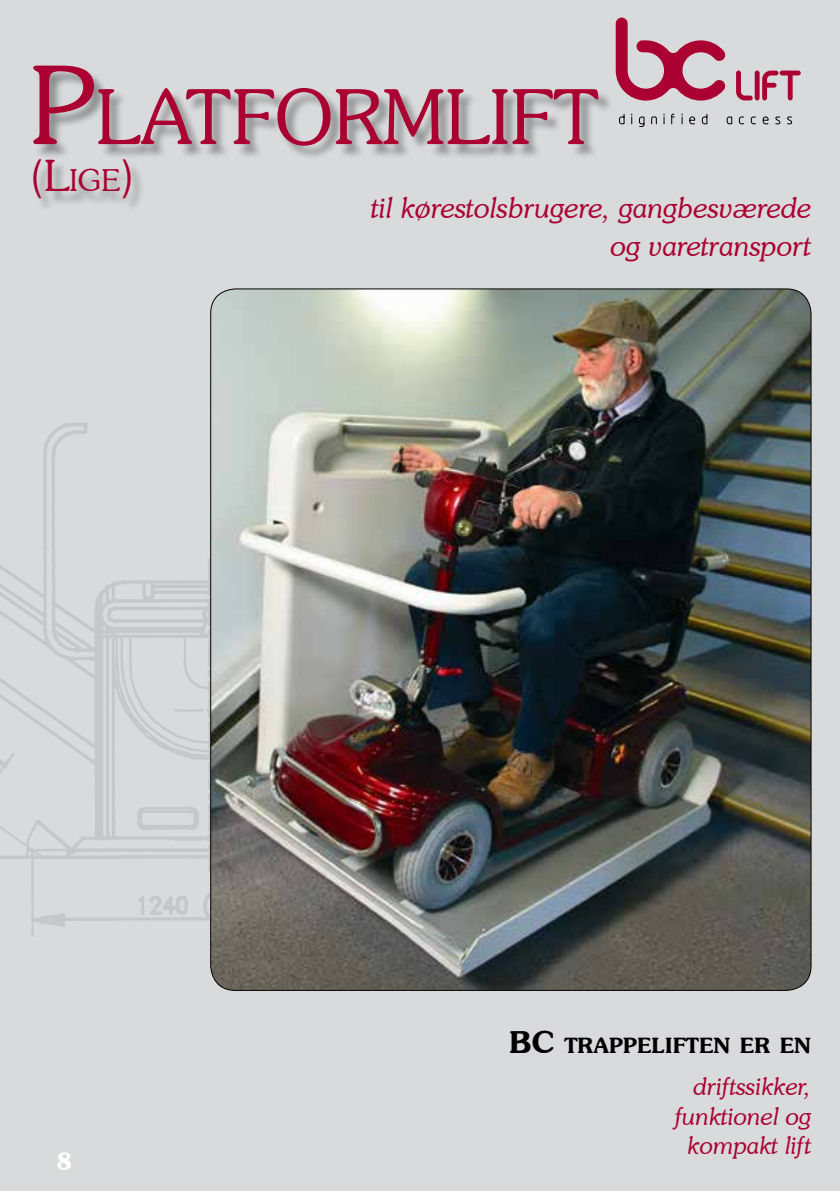
<style>
.page{position:relative;width:840px;height:1191px;background:#fff}
.page>*{position:absolute;margin:0;border:0;box-sizing:border-box;transform-origin:0 0}
.t1{font:300 76px "Souvenir IT Cby BT";color:#aa0132}
.t2{font:300 43.4px "Souvenir IT Cby BT";color:#aa0132}
.t3{font:italic 300 29px/37.6px "Souvenir IT Cby BT";color:#aa0132;text-align:right}
.t4{font:italic 300 24.6px/29.6px "Souvenir IT Cby BT";color:#aa0132;text-align:right}
.t5{font:600 24px "Souvenir IT Cby BT";color:#fff}
.t6{font:600 21.4px "Souvenir IT Cby BT";color:#000}
.s1{font-size:108.6px}
.s2{font-size:30.4px}
</style>
<div class="page">
<div style="left:0;top:0;width:839px;height:1191px;background:#d9dadb"></div>
<svg style="left:615px;top:18px;width:110px;height:83px"></svg>
<svg style="left:775px;top:116px;width:5px;height:8px"></svg>
<svg style="left:619px;top:114px;width:5px;height:11px"></svg>
<svg style="left:638px;top:116px;width:6px;height:11px"></svg>
<svg style="left:651px;top:116px;width:5px;height:9px"></svg>
<svg style="left:671px;top:113px;width:3px;height:12px"></svg>
<svg style="left:689px;top:117px;width:6px;height:8px"></svg>
<svg style="left:701px;top:114px;width:6px;height:11px"></svg>
<svg style="left:726px;top:116px;width:6px;height:9px"></svg>
<svg style="left:738px;top:116px;width:6px;height:9px"></svg>
<svg style="left:750px;top:116px;width:5px;height:9px"></svg>
<svg style="left:762px;top:117px;width:6px;height:8px"></svg>
<svg style="left:787px;top:116px;width:4px;height:8px"></svg>
<svg style="left:736px;top:71px;width:16px;height:29px"></svg>
<div style="left:754px;top:71px;width:5px;height:29px;background:#aa0132;border-radius:2px"></div>
<svg style="left:762px;top:71px;width:38px;height:29px"></svg>
<div style="left:35px;top:67px;width:578px;height:145px;background:#000;opacity:.35"></div>
<img style="left:210px;top:289px;width:600px;height:701px">
<h1 class="t1" style="left:30px;top:70px;width:570px"><span class="s1">P</span>LATFORMLIFT</h1>
<h2 class="t2" style="left:30px;top:148px;width:106px">(L<span class="s2">IGE</span>)</h2>
<p class="t3" style="left:370px;top:189px;width:441px">til kørestolsbrugere, gangbesværede og varetransport</p>
<p class="t5" style="left:57px;top:1146px;width:17px">8</p>
<p class="t6" style="left:509px;top:1031px;width:303px"><span class="s2">BC</span> TRAPPELIFTEN ER EN</p>
<p class="t4" style="left:674px;top:1071px;width:138px">driftssikker, funktionel og kompakt lift</p>
</div>
